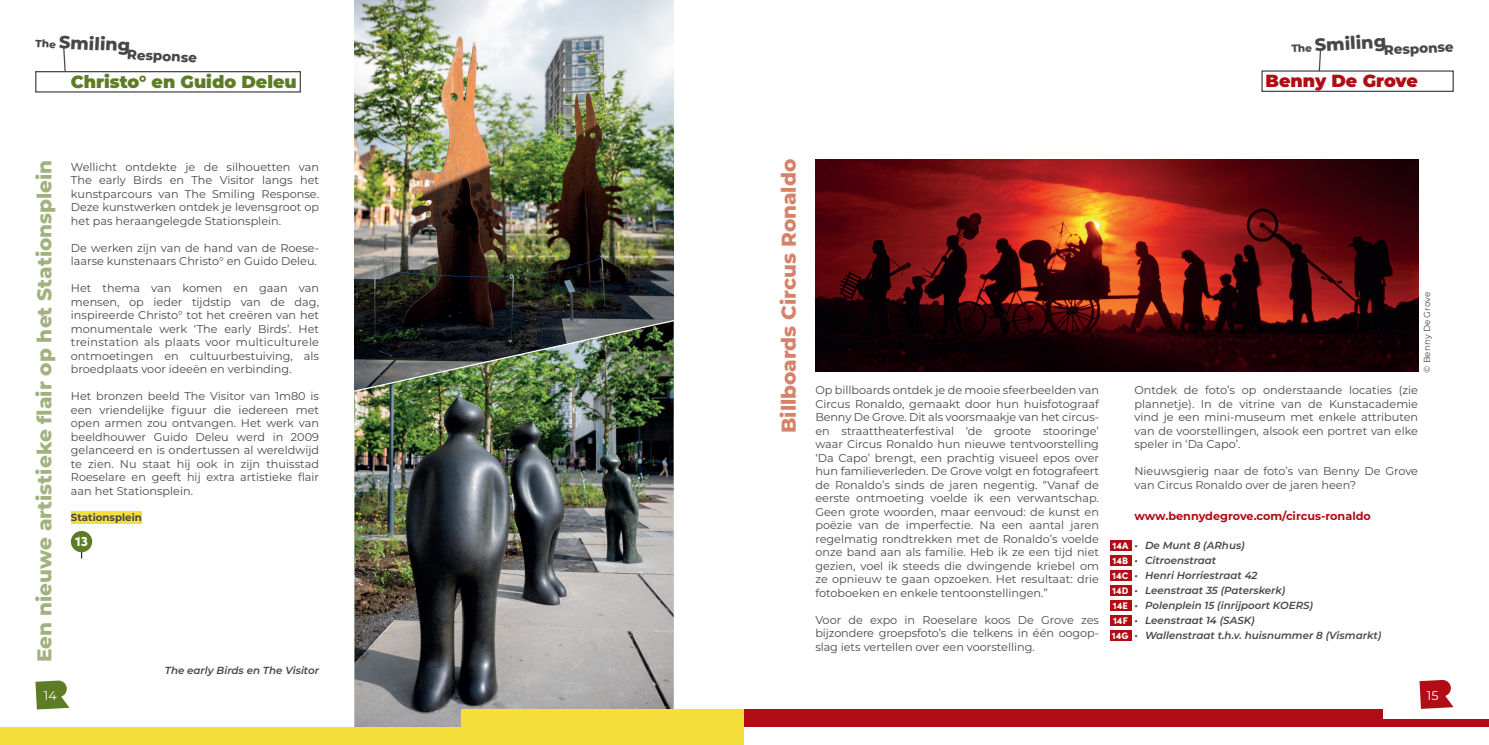
<style>
.page{position:relative;width:1489px;height:745px;background:#fff}
.page>*{position:absolute;margin:0;border:0;box-sizing:border-box;transform-origin:0 0}
.t1{font:800 20px "Montserrat";color:#a2b27f}
.t2{font:800 20px "Montserrat";color:#d58269}
.t3{font:900 17.5px "Montserrat";color:#5c7c26}
.t4{font:900 17.5px "Montserrat";color:#b00d15}
.t5{font:900 13.75px "Sofia Pro";color:#fff}
.t6{font:800 13.5px "Montserrat";color:#464748}
.t7{font:12.5px "Montserrat";color:#fff}
.t8{font:11.25px/13.5px "Montserrat";color:#464748;text-align:justify}
.t9{font:700 11.25px "Montserrat";color:#b00d15}
.t10{font:italic 600 10.25px "Montserrat";color:#464748}
.t11{font:700 10.25px "Montserrat";color:#464748}
.t12{font:900 9.5px/15px "Sofia Pro";color:#fff;text-align:justify}
.t13{font:8.75px "Montserrat";color:#464748}
</style>
<div class="page">
<svg style="left:63px;top:46px;width:3px;height:25px"></svg>
<img style="left:354px;top:0;width:319px;height:314px">
<img style="left:354px;top:395px;width:319px;height:331px">
<svg style="left:35px;top:680px;width:34px;height:29px"></svg>
<div style="left:35px;top:71px;width:266px;height:21px;border:1px solid #464748"></div>
<div style="left:71px;top:510px;width:71px;height:13px;background:#f4df3b"></div>
<div style="left:461px;top:709px;width:294px;height:35px;background:#f4df3b"></div>
<div style="left:0;top:726px;width:461px;height:18px;background:#f4df3b"></div>
<img style="left:354px;top:314px;width:320px;height:81px">
<div style="left:71px;top:530px;width:21px;height:22px;background:#5c7c26;border-radius:50%"></div>
<div style="left:744px;top:0;width:744px;height:744px;background:#fff"></div>
<div style="left:1371px;top:719px;width:117px;height:7px;background:#b00d15"></div>
<svg style="left:1318px;top:49px;width:3px;height:21px"></svg>
<svg style="left:1419px;top:680px;width:34px;height:28px"></svg>
<div style="left:1261px;top:70px;width:192px;height:22px;border:1px solid #464748"></div>
<img style="left:815px;top:159px;width:602px;height:212px">
<div style="left:744px;top:708px;width:638px;height:18px;background:#b00d15"></div>
<div style="left:1109px;top:540px;width:22px;height:10px;background:#b00d15"></div>
<div style="left:1109px;top:555px;width:22px;height:10px;background:#b00d15"></div>
<div style="left:1109px;top:570px;width:22px;height:10px;background:#b00d15"></div>
<div style="left:1109px;top:585px;width:22px;height:10px;background:#b00d15"></div>
<div style="left:1109px;top:600px;width:22px;height:10px;background:#b00d15"></div>
<div style="left:1109px;top:615px;width:22px;height:10px;background:#b00d15"></div>
<div style="left:1109px;top:630px;width:22px;height:10px;background:#b00d15"></div>
<p class="t6" style="left:36px;top:39px;width:163px;rotate:3deg"><sup>The</sup> <sup>Smiling</sup>Response</p>
<p class="t6" style="left:1291px;top:45px;width:163px;rotate:-3deg"><sup>The</sup> <sup>Smiling</sup>Response</p>
<h2 class="t3" style="left:71px;top:68px;width:227px">Christo° en Guido Deleu</h2>
<h2 class="t4" style="left:1265px;top:68px;width:154px">Benny De Grove</h2>
<h1 class="t1" style="left:30px;top:661px;width:503px;rotate:-90deg">Een nieuwe artistieke flair op het Stationsplein</h1>
<p class="t8" style="left:71px;top:159px;width:250px">Wellicht ontdekte je de silhouetten van The early Birds en The Visitor langs het kunstparcours van The Smiling Response.<br>Deze kunstwerken ontdek je levensgroot op het pas heraangelegde Stationsplein.</p>
<p class="t8" style="left:71px;top:240px;width:250px">De werken zijn van de hand van de Roese&shy;laarse kunstenaars Christo° en Guido Deleu.</p>
<p class="t8" style="left:71px;top:281px;width:250px">Het thema van komen en gaan van mensen, op ieder tijdstip van de dag, inspireerde Christo° tot het creëren van het monumentale werk ‘The early Birds’. Het treinstation als plaats voor multiculturele ontmoetingen en cultuurbestuiving, als broedplaats voor ideeën en verbinding.</p>
<p class="t8" style="left:71px;top:389px;width:250px">Het bronzen beeld The Visitor van 1m80 is een vriendelijke figuur die iedereen met open armen zou ontvangen. Het werk van beeldhouwer Guido Deleu werd in 2009 gelanceerd en is ondertussen al wereldwijd te zien. Nu staat hij ook in zijn thuisstad Roeselare en geeft hij extra artistieke flair aan het Stationsplein.</p>
<p class="t11" style="left:71px;top:509px;width:72px">Stationsplein</p>
<p class="t5" style="left:75px;top:530px;width:14px">13</p>
<h1 class="t2" style="left:774px;top:433px;width:275px;rotate:-90deg">Billboards Circus Ronaldo</h1>
<p class="t8" style="left:815px;top:382px;width:285px">Op billboards ontdek je de mooie sfeerbeelden van Circus Ronaldo, gemaakt door hun huisfotograaf Benny De Grove. Dit als voorsmaakje van het circus&shy;en straattheaterfestival ‘de groote stooringe’ waar Circus Ronaldo hun nieuwe tentvoorstelling ‘Da Capo’ brengt, een prachtig visueel epos over hun familieverleden. De Grove volgt en fotografeert de Ronaldo’s sinds de jaren negentig. “Vanaf de eerste ontmoeting voelde ik een verwantschap.<br>Geen grote woorden, maar eenvoud: de kunst en poëzie van de imperfectie. Na een aantal jaren regelmatig rondtrekken met de Ronaldo’s voelde onze band aan als familie. Heb ik ze een tijd niet gezien, voel ik steeds die dwingende kriebel om ze opnieuw te gaan opzoeken. Het resultaat: drie fotoboeken en enkele tentoonstellingen.”</p>
<p class="t8" style="left:815px;top:612px;width:285px">Voor de expo in Roeselare koos De Grove zes bijzondere groepsfoto’s die telkens in één oogop&shy;slag iets vertellen over een voorstelling.</p>
<p class="t13" style="left:1420px;top:372px;width:82px;rotate:-90deg">© Benny De Grove</p>
<p class="t8" style="left:1134px;top:382px;width:285px">Ontdek de foto’s op onderstaande locaties (zie plannetje). In de vitrine van de Kunstacademie vind je een mini-museum met enkele attributen van de voorstellingen, alsook een portret van elke speler in ‘Da Capo’.</p>
<p class="t8" style="left:1134px;top:463px;width:285px">Nieuwsgierig naar de foto’s van Benny De Grove van Circus Ronaldo over de jaren heen?</p>
<p class="t9" style="left:1134px;top:507px;width:238px">www.bennydegrove.com/circus-ronaldo</p>
<p class="t10" style="left:1134px;top:537px;width:112px">• De Munt 8 (ARhus)</p>
<p class="t10" style="left:1134px;top:552px;width:83px">• Citroenstraat</p>
<p class="t10" style="left:1134px;top:567px;width:125px">• Henri Horriestraat 42</p>
<p class="t10" style="left:1134px;top:582px;width:152px">• Leenstraat 35 (Paterskerk)</p>
<p class="t10" style="left:1134px;top:597px;width:180px">• Polenplein 15 (inrijpoort KOERS)</p>
<p class="t10" style="left:1134px;top:612px;width:122px">• Leenstraat 14 (SASK)</p>
<p class="t10" style="left:1134px;top:627px;width:248px">• Wallenstraat t.h.v. huisnummer 8 (Vismarkt)</p>
<p class="t12" style="left:1111px;top:536px;width:18px">14A 14B 14C 14D 14E 14F 14G</p>
<p class="t10" style="left:165px;top:662px;width:156px">The early Birds en The Visitor</p>
<p class="t7" style="left:44px;top:686px;width:14px">14</p>
<p class="t7" style="left:1426px;top:686px;width:13px">15</p>
</div>
